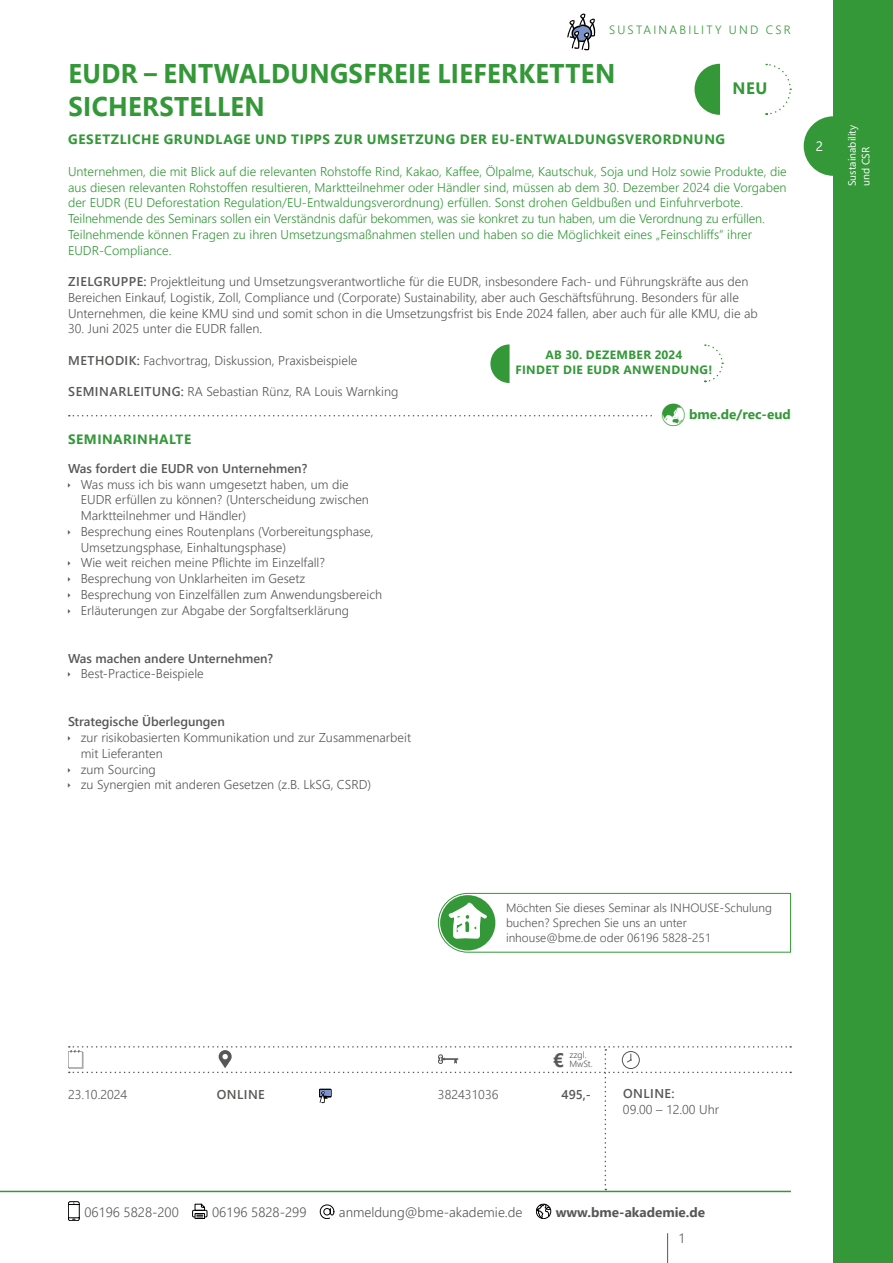
<style>
.page{position:relative;width:893px;height:1263px;background:#fff}
.page>*{position:absolute;margin:0;border:0;box-sizing:border-box;transform-origin:0 0}
.t1{font:700 27px/33px "Segoe UI";letter-spacing:.015em;color:#349839;scale:.95 1}
.t2{font:700 19.5px "Segoe UI";color:#575756}
.t3{font:700 16.5px "Segoe UI";color:#349839}
.t4{font:700 13.5px "Segoe UI";letter-spacing:.045em;color:#349839}
.t5{font:300 13.5px "Segoe UI";color:#575756}
.t6{font:700 13.5px "Segoe UI";color:#575756}
.t7{font:700 13.5px "Segoe UI";color:#349839}
.t8{font:13.5px "Segoe UI";color:#fff}
.t9{font:300 12.75px/15.8px "Segoe UI";color:#575756}
.t10{font:300 12.75px/15.8px "Segoe UI";color:#349839}
.t11{font:600 12.75px/15.8px "Segoe UI";color:#575756}
.t12{font:300 12px/15px "Segoe UI";color:#575756}
.t13{font:700 12px/15px "Segoe UI";letter-spacing:.035em;color:#349839;text-align:center}
.t14{font:300 12px "Segoe UI";letter-spacing:.185em;color:#349839}
.t15{font:10.5px/13.5px "Segoe UI";color:#fff}
.t16{font:300 9px/9px "Segoe UI";color:#575756}
.s1{font-weight:600}
.s2{font-weight:300}
</style>
<div class="page">
<div style="left:804px;top:116px;width:59px;height:60px;background:#349839;border-radius:50%"></div>
<div style="left:833px;top:0;width:60px;height:1263px;background:#349839"></div>
<hr style="left:0;top:1191px;width:791px;height:1px;background:#349839">
<hr style="left:667px;top:1233px;width:1px;height:30px;background:#575756">
<svg style="left:68px;top:1201px;width:12px;height:20px"></svg>
<div style="left:192px;top:1210px;width:15px;height:7px;border:1px solid #000"></div>
<svg style="left:195px;top:1204px;width:10px;height:15px"></svg>
<svg style="left:320px;top:1205px;width:14px;height:14px"></svg>
<svg style="left:536px;top:1204px;width:15px;height:15px"></svg>
<div style="left:536px;top:1204px;width:15px;height:15px;border:1px solid #000;border-radius:50%"></div>
<svg style="left:69px;top:415px;width:583px;height:1px"></svg>
<svg style="left:68px;top:1046px;width:723px;height:144px"></svg>
<svg style="left:694px;top:64px;width:26px;height:51px"></svg>
<svg style="left:765px;top:63px;width:27px;height:52px"></svg>
<svg style="left:567px;top:13px;width:28px;height:37px"></svg>
<svg style="left:438px;top:893px;width:353px;height:60px"></svg>
<svg style="left:490px;top:344px;width:20px;height:39px"></svg>
<svg style="left:704px;top:344px;width:20px;height:39px"></svg>
<p class="t14" style="left:609px;top:19px;width:183px">SUSTAINABILITY UND CSR</p>
<p class="t1" style="left:68px;top:55px;width:577px">EUDR – ENTWALDUNGSFREIE LIEFERKETTEN<br>SICHERSTELLEN</p>
<p class="t4" style="left:68px;top:127px;width:658px">GESETZLICHE GRUNDLAGE UND TIPPS ZUR UMSETZUNG DER EU-ENTWALDUNGSVERORDNUNG</p>
<p class="t10" style="left:68px;top:162px;width:720px">Unternehmen, die mit Blick auf die relevanten Rohstoffe Rind, Kakao, Kaffee, Ölpalme, Kautschuk, Soja und Holz sowie Produkte, die aus diesen relevanten Rohstoffen resultieren, Marktteilnehmer oder Händler sind, müssen ab dem 30. Dezember 2024 die -Vorgaben der EUDR (EU Deforestation Regulation/EU-Entwaldungsverordnung) erfüllen. Sonst drohen Geldbußen und -Einfuhrverbote.<br>Teilnehmende des Seminars sollen ein Verständnis dafür bekommen, was sie konkret zu tun haben, um die Verordnung zu erfüllen.<br>Teilnehmende können Fragen zu ihren Umsetzungsmaßnahmen stellen und haben so die Möglichkeit eines „Feinschliffs“ ihrer EUDR-Compliance.</p>
<p class="t9" style="left:68px;top:273px;width:691px"><span class="s1">ZIELGRUPPE:</span> Projektleitung und Umsetzungsverantwortliche für die EUDR, insbesondere Fach- und Führungskräfte aus den<br>Bereichen Einkauf, Logistik, Zoll, Compliance und (Corporate) Sustainability, aber auch Geschäftsführung. Besonders für alle<br>Unternehmen, die keine KMU sind und somit schon in die Umsetzungsfrist bis Ende 2024 fallen, aber auch für alle KMU, die ab</p>
<p class="t9" style="left:68px;top:320px;width:196px">30. Juni 2025 unter die EUDR fallen.</p>
<p class="t9" style="left:68px;top:351px;width:291px"><span class="s1">METHODIK:</span> Fachvortrag, Diskussion, Praxisbeispiele</p>
<p class="t9" style="left:68px;top:383px;width:332px"><span class="s1">SEMINARLEITUNG:</span> RA Sebastian Rünz, RA Louis Warnking</p>
<p class="t7" style="left:689px;top:401px;width:103px">bme.de/rec-eud</p>
<p class="t4" style="left:68px;top:426px;width:124px">SEMINARINHALTE</p>
<p class="t3" style="left:733px;top:72px;width:36px">NEU</p>
<p class="t13" style="left:515px;top:346px;width:198px">AB 30. DEZEMBER 2024<br>FINDET DIE EUDR ANWENDUNG!</p>
<p class="t9" style="left:81px;top:459px;width:303px;text-indent:-13px"><span class="s1">Was fordert die EUDR von Unternehmen?<br></span>Was muss ich bis wann umgesetzt haben, um die EUDR -erfüllen zu können? (Unterscheidung zwischen Marktteilnehmer und Händler)<br>Besprechung eines Routenplans (Vorbereitungsphase, Umsetzungsphase, Einhaltungsphase)<br>Wie weit reichen meine Pflichte im Einzelfall?<br>Besprechung von Unklarheiten im Gesetz<br>Besprechung von Einzelfällen zum Anwendungsbereich Erläuterungen zur Abgabe der Sorgfaltserklärung</p>
<p class="t11" style="left:81px;top:649px;width:194px;text-indent:-13px">Was machen andere Unternehmen?<br><span class="s2">Best-Practice-Beispiele</span></p>
<p class="t9" style="left:81px;top:713px;width:332px;text-indent:-13px"><span class="s1">Strategische Überlegungen<br></span>zur risikobasierten Kommunikation und zur Zusammenarbeit mit Lieferanten<br>zum Sourcing<br>zu Synergien mit anderen Gesetzen (z.B. LkSG, CSRD)</p>
<p class="t8" style="left:816px;top:134px;width:9px">2</p>
<p class="t15" style="left:845px;top:186px;width:63px;rotate:-90deg">Sustainability und CSR</p>
<p class="t12" style="left:506px;top:899px;width:267px">Möchten Sie dieses Seminar als INHOUSE-Schulung buchen? Sprechen Sie uns an unter inhouse@bme.de oder 06196 5828-251</p>
<h2 class="t2" style="left:553px;top:1042px;width:13px">€</h2>
<p class="t16" style="left:569px;top:1050px;width:25px">zzgl.<br>MwSt.</p>
<p class="t9" style="left:68px;top:1085px;width:61px">23.10.2024</p>
<p class="t11" style="left:217px;top:1086px;width:49px">ONLINE</p>
<p class="t9" style="left:438px;top:1085px;width:62px">382431036</p>
<p class="t11" style="left:562px;top:1086px;width:31px">495,-</p>
<p class="t9" style="left:623px;top:1084px;width:98px"><span class="s1">ONLINE:<br></span>09.00 – 12.00 Uhr</p>
<p class="t5" style="left:84px;top:1199px;width:96px">06196 5828-200</p>
<p class="t5" style="left:212px;top:1199px;width:96px">06196 5828-299</p>
<p class="t5" style="left:339px;top:1199px;width:185px">anmeldung@bme-akademie.de</p>
<p class="t6" style="left:556px;top:1199px;width:151px">www.bme-akademie.de</p>
<p class="t5" style="left:678px;top:1226px;width:9px">1</p>
</div>
